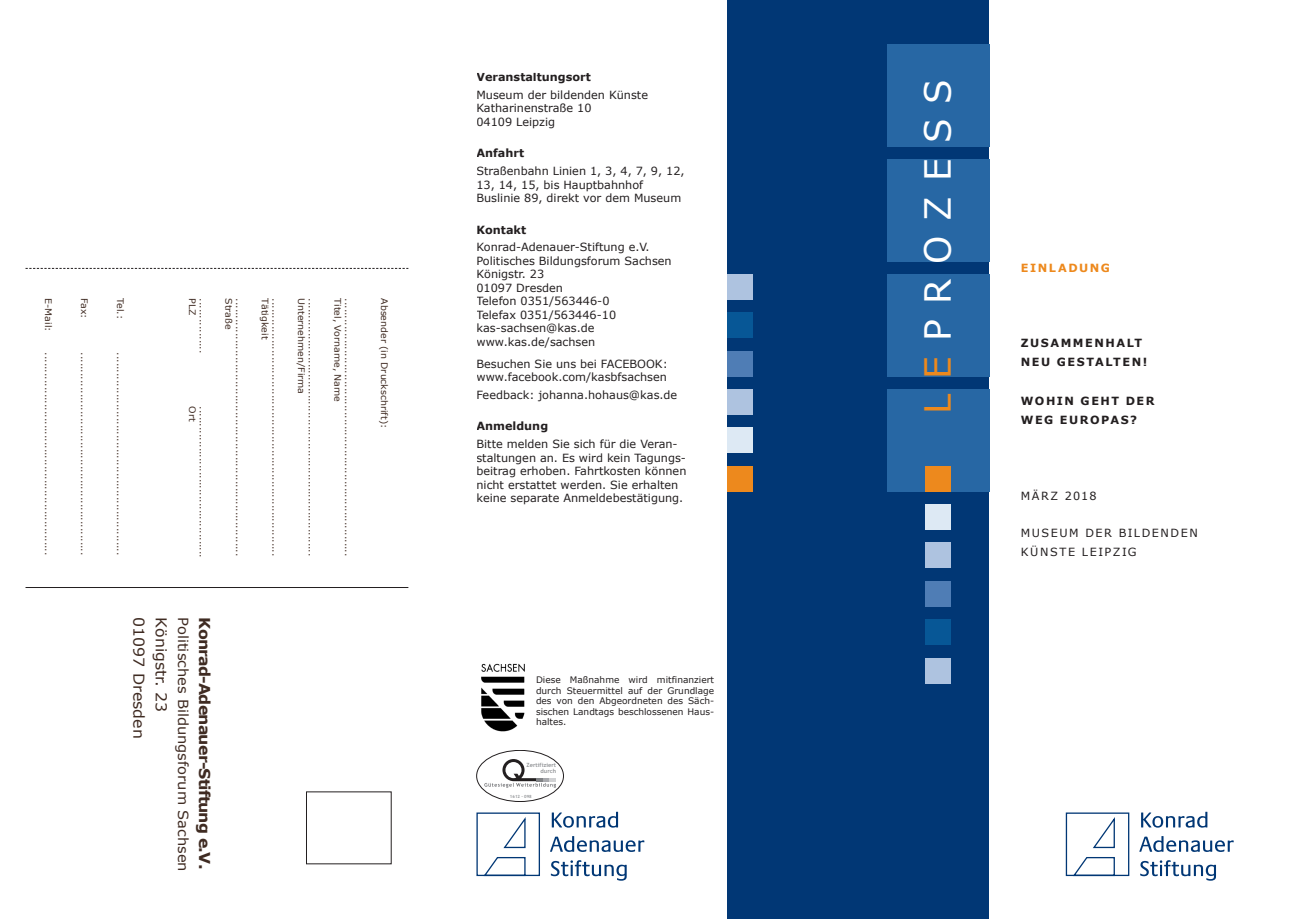
<style>
.page{position:relative;width:1289px;height:919px;background:#fff}
.page>*{position:absolute;margin:0;border:0;box-sizing:border-box;transform-origin:0 0}
.t1{font:36px "Verdana";letter-spacing:.42em;color:#fff}
.t2{font:700 15px "Verdana";color:#3f2b22;scale:1.05 1}
.t3{font:15px "Verdana";color:#3f2b22;scale:1.05 1}
.t4{font:13.95px "Verdana";color:#3f2b22;scale:1.05 1}
.t5{font:11.25px/13.5px "Verdana";color:#231f20}
.t6{font:700 11.25px/19.2px "Verdana";letter-spacing:.135em;color:#231f20}
.t7{font:11.25px/19.2px "Verdana";letter-spacing:.135em;color:#231f20}
.t8{font:700 11.25px "Verdana";letter-spacing:.135em;color:#ed891d}
.t9{font:11.25px "Verdana";letter-spacing:.12em;color:#231f20}
.t10{font:9px "Verdana";color:#3f2b22;scale:1.05 1}
.t11{font:9px/10.5px "Verdana";color:#231f20;text-align:justify}
.t12{font:700 5.7px/6.8px "Trebuchet MS";color:#939598;text-align:right}
.t13{font:700 4.35px "Trebuchet MS";color:#939598}
.s1{color:#ed891d}
</style>
<div class="page">
<svg style="left:551px;top:811px;width:67px;height:16px"></svg>
<svg style="left:550px;top:836px;width:94px;height:15px"></svg>
<svg style="left:551px;top:860px;width:75px;height:20px"></svg>
<svg style="left:476px;top:812px;width:64px;height:64px"></svg>
<svg style="left:1141px;top:811px;width:66px;height:16px"></svg>
<svg style="left:1139px;top:836px;width:94px;height:15px"></svg>
<svg style="left:1140px;top:860px;width:75px;height:20px"></svg>
<svg style="left:1065px;top:812px;width:64px;height:64px"></svg>
<div style="left:727px;top:0;width:261px;height:918px;background:#013775"></div>
<div style="left:887px;top:45px;width:102px;height:102px;background:#2767a4"></div>
<div style="left:887px;top:159px;width:102px;height:102px;background:#2767a4"></div>
<div style="left:887px;top:274px;width:102px;height:102px;background:#2767a4"></div>
<div style="left:887px;top:389px;width:102px;height:102px;background:#2767a4"></div>
<div style="left:727px;top:466px;width:26px;height:25px;background:#ed891d"></div>
<div style="left:925px;top:658px;width:25px;height:26px;background:#aec3e0"></div>
<div style="left:925px;top:580px;width:25px;height:26px;background:#4f7db5"></div>
<div style="left:925px;top:542px;width:25px;height:26px;background:#aec3e0"></div>
<div style="left:925px;top:504px;width:25px;height:25px;background:#dde9f4"></div>
<div style="left:925px;top:619px;width:25px;height:25px;background:#075796"></div>
<div style="left:727px;top:313px;width:26px;height:25px;background:#075796"></div>
<div style="left:727px;top:351px;width:26px;height:25px;background:#4f7db5"></div>
<div style="left:727px;top:389px;width:26px;height:26px;background:#aec3e0"></div>
<div style="left:727px;top:427px;width:26px;height:26px;background:#dde9f4"></div>
<div style="left:727px;top:274px;width:26px;height:26px;background:#aec3e0"></div>
<div style="left:925px;top:466px;width:25px;height:25px;background:#ed891d"></div>
<hr style="left:26px;top:587px;width:382px;height:1px;background:#231f20">
<svg style="left:26px;top:268px;width:382px;height:1px"></svg>
<div style="left:476px;top:750px;width:87px;height:51px;border:1px solid #231f20;border-radius:50%"></div>
<svg style="left:484px;top:759px;width:72px;height:28px"></svg>
<img style="left:481px;top:663px;width:44px;height:69px">
<p class="t10" style="left:54px;top:298px;width:33px;rotate:90deg">E-Mail:</p>
<p class="t10" style="left:54px;top:352px;width:195px;rotate:90deg">...........................................................</p>
<p class="t10" style="left:90px;top:298px;width:21px;rotate:90deg">Fax:</p>
<p class="t10" style="left:90px;top:352px;width:195px;rotate:90deg">...........................................................</p>
<p class="t10" style="left:126px;top:298px;width:21px;rotate:90deg">Tel.:</p>
<p class="t10" style="left:126px;top:352px;width:195px;rotate:90deg">...........................................................</p>
<p class="t10" style="left:198px;top:298px;width:52px;rotate:90deg">PLZO</p>
<p class="t10" style="left:209px;top:298px;width:54px;rotate:90deg">................</p>
<p class="t10" style="left:209px;top:406px;width:146px;rotate:90deg">............................................</p>
<p class="t10" style="left:198px;top:413px;width:9px;rotate:90deg">rt</p>
<p class="t10" style="left:234px;top:298px;width:31px;rotate:90deg">Straße</p>
<p class="t10" style="left:245px;top:298px;width:247px;rotate:90deg">...........................................................................</p>
<p class="t10" style="left:271px;top:298px;width:41px;rotate:90deg">Tätigkeit</p>
<p class="t10" style="left:281px;top:298px;width:247px;rotate:90deg">...........................................................................</p>
<p class="t10" style="left:307px;top:298px;width:93px;rotate:90deg">U nternehmen/Firma</p>
<p class="t10" style="left:318px;top:298px;width:247px;rotate:90deg">...........................................................................</p>
<p class="t10" style="left:343px;top:298px;width:100px;rotate:90deg">Titel, Vorname, Name</p>
<p class="t10" style="left:354px;top:298px;width:247px;rotate:90deg">...........................................................................</p>
<h2 class="t3" style="left:149px;top:617px;width:117px;rotate:90deg">01097 Dresden</h2>
<h2 class="t3" style="left:171px;top:617px;width:92px;rotate:90deg">Königstr. 23</h2>
<h3 class="t4" style="left:192px;top:617px;width:243px;rotate:90deg">Politisches Bildungsforum Sachsen</h3>
<h2 class="t2" style="left:214px;top:617px;width:241px;rotate:90deg">KONRAD-ADENAUER-STIFTUNG E.V.</h2>
<p class="t10" style="left:390px;top:298px;width:125px;rotate:90deg">Absender (in Druckschrift):</p>
<p class="t6" style="left:476px;top:67px;width:116px">VERANSTALTUNGSORT</p>
<p class="t5" style="left:476px;top:87px;width:173px">M useum der bildenden Künste<br>Katharinenstraße 10<br>04109 Leipzig</p>
<p class="t6" style="left:476px;top:143px;width:49px">ANFAHRT</p>
<p class="t5" style="left:476px;top:164px;width:210px">Straßenbahn Linien 1, 3, 4, 7, 9, 12,<br>13, 14, 15, bis Hauptbahnhof<br>Buslinie 89, direkt vor dem M useum</p>
<p class="t6" style="left:476px;top:219px;width:51px">KONTAKT</p>
<p class="t5" style="left:476px;top:240px;width:197px">Konrad-Adenauer-Stiftung e.V.<br>Politisches Bildungsforum Sachsen<br>Königstr. 23<br>01097 Dresden<br>Telefon 0351/563446-0<br>Telefax 0351/563446-10 kas-sachsen@kas.de www.kas.de/sachsen</p>
<p class="t5" style="left:476px;top:356px;width:155px">Besuchen Sie uns bei FACEBOO</p>
<p class="t5" style="left:476px;top:356px;width:193px;text-align:right">K: www.facebook.com/kasbfsachsen</p>
<p class="t5" style="left:476px;top:388px;width:202px">Feedback: johanna.hohaus@kas.de</p>
<p class="t6" style="left:476px;top:416px;width:73px">ANMELDUNG</p>
<p class="t5" style="left:476px;top:437px;width:211px">Bitte melden Sie sich für die Veran&shy;staltungen an. Es wird kein Tagungs&shy;beitrag erhoben. Fahrtkosten können nicht erstattet werden. Sie erhalten keine separate Anmeldebestätigung.</p>
<p class="t11" style="left:536px;top:674px;width:180px">Diese Maßnahme wird mitfinanziert durch Steuermittel auf der Grundlage des von den Abgeordneten des Säch&shy;sischen Landtags beschlossenen Haus&shy;haltes.</p>
<p class="t12" style="left:526px;top:761px;width:31px">Zertifiziert durch</p>
<p class="t13" style="left:510px;top:793px;width:23px">1612 - 098</p>
<h1 class="t1" style="left:914px;top:414px;width:336px;rotate:-90deg"><span class="s1">le</span>Prozess</h1>
<p class="t8" style="left:1020px;top:261px;width:91px">EINLADUNG</p>
<p class="t6" style="left:1020px;top:333px;width:128px">ZUSAMME NHALT<br>NE U GE STALTE N!</p>
<p class="t6" style="left:1020px;top:390px;width:135px">WOHIN GE HT DER<br>WEG E UROPAS?</p>
<p class="t9" style="left:1020px;top:489px;width:77px">märz 2018</p>
<p class="t7" style="left:1020px;top:522px;width:178px">M useum der bildenden<br>Künste Leipzig</p>
</div>
